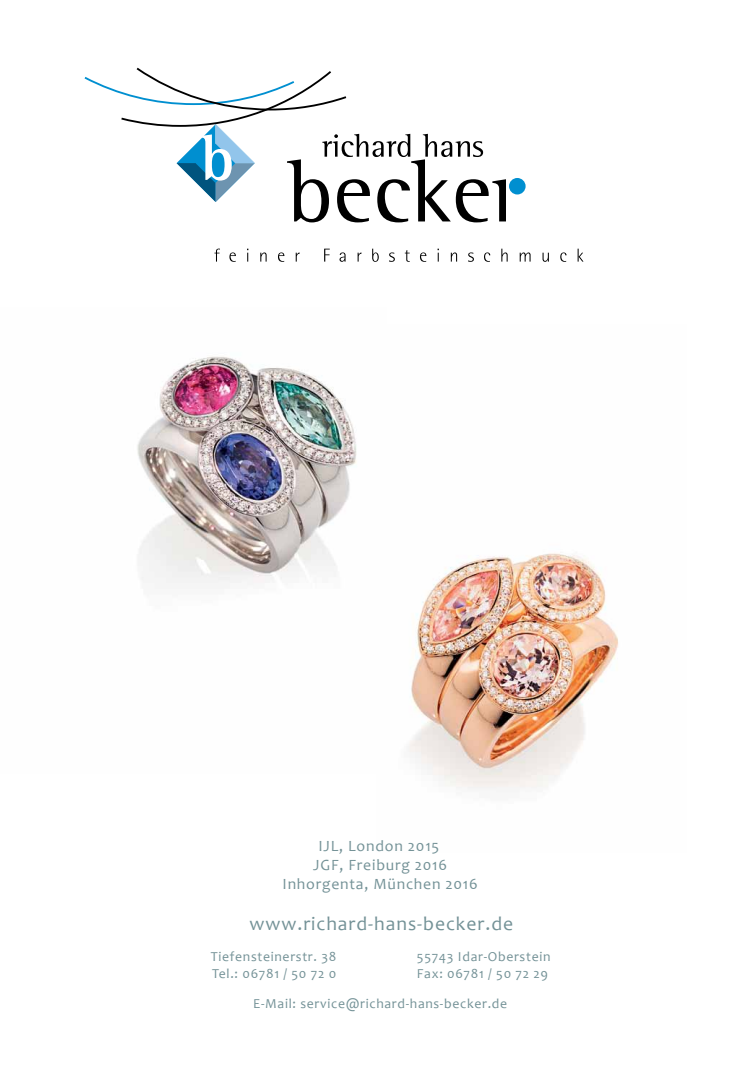
<style>
.page{position:relative;width:752px;height:1078px;background:#fff}
.page>*{position:absolute;margin:0;border:0;box-sizing:border-box;transform-origin:0 0}
.t1{font:19.6px "Candara";letter-spacing:.05em;color:#749297}
.t2{font:15.7px/18.8px "Candara";letter-spacing:.05em;color:#749297;text-align:center}
.t3{font:13.7px/16.5px "Candara";letter-spacing:.05em;color:#749297}
</style>
<div class="page">
<img style="left:137px;top:356px;width:220px;height:227px">
<img style="left:409px;top:553px;width:210px;height:236px">
<svg style="left:214px;top:248px;width:6px;height:13px"></svg>
<svg style="left:229px;top:252px;width:7px;height:10px"></svg>
<svg style="left:247px;top:248px;width:1px;height:13px"></svg>
<svg style="left:260px;top:252px;width:6px;height:9px"></svg>
<svg style="left:278px;top:252px;width:6px;height:10px"></svg>
<svg style="left:295px;top:252px;width:4px;height:9px"></svg>
<svg style="left:324px;top:248px;width:5px;height:13px"></svg>
<svg style="left:339px;top:252px;width:6px;height:10px"></svg>
<svg style="left:357px;top:252px;width:4px;height:9px"></svg>
<svg style="left:372px;top:248px;width:6px;height:14px"></svg>
<svg style="left:389px;top:252px;width:5px;height:10px"></svg>
<svg style="left:404px;top:250px;width:5px;height:12px"></svg>
<svg style="left:420px;top:252px;width:6px;height:10px"></svg>
<svg style="left:437px;top:248px;width:1px;height:13px"></svg>
<svg style="left:450px;top:252px;width:7px;height:9px"></svg>
<svg style="left:468px;top:252px;width:5px;height:10px"></svg>
<svg style="left:484px;top:252px;width:6px;height:10px"></svg>
<svg style="left:501px;top:248px;width:6px;height:13px"></svg>
<svg style="left:519px;top:252px;width:11px;height:9px"></svg>
<svg style="left:542px;top:252px;width:6px;height:10px"></svg>
<svg style="left:560px;top:252px;width:6px;height:10px"></svg>
<svg style="left:577px;top:248px;width:6px;height:13px"></svg>
<div style="left:508px;top:178px;width:17px;height:16px;background:#008fd0;border-radius:50%"></div>
<svg style="left:84px;top:68px;width:421px;height:154px"></svg>
<p class="t2" style="left:282px;top:836px;width:197px">IJL, London 2015<br>JGF, Freiburg 2016<br>Inhorgenta, München 2016</p>
<h1 class="t1" style="left:249px;top:910px;width:265px">www.richard-hans-becker.de</h1>
<p class="t3" style="left:211px;top:948px;width:127px">Tiefensteinerstr. 38<br>Tel.: 06781 / 50 72 0</p>
<p class="t3" style="left:416px;top:948px;width:135px">55743 Idar-Oberstein<br>Fax: 06781 / 50 72 29</p>
<p class="t3" style="left:253px;top:994px;width:255px">E-Mail: service@richard-hans-becker.de</p>
</div>
